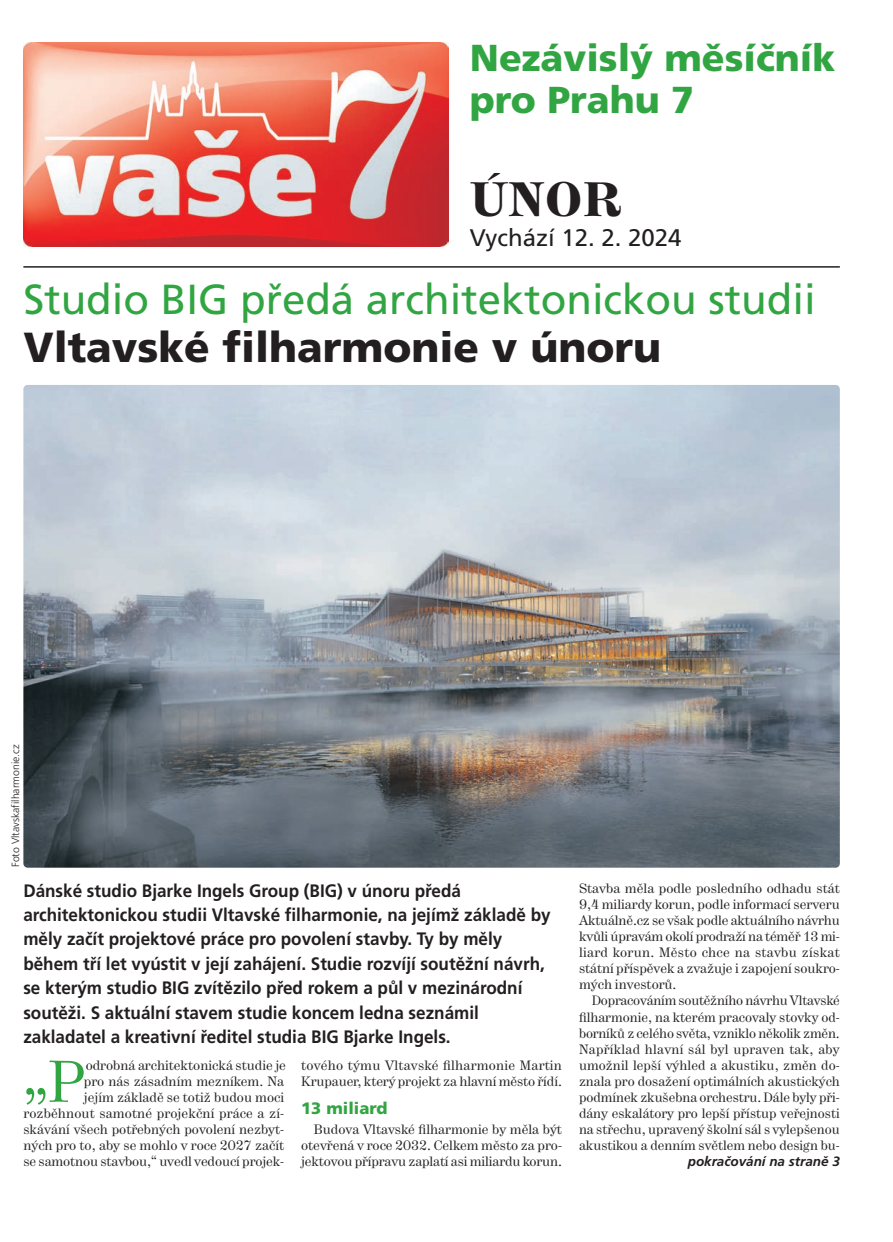
<style>
.page{position:relative;width:893px;height:1242px;background:#fff}
.page>*{position:absolute;margin:0;border:0;box-sizing:border-box;transform-origin:0 0}
.t1{font:58.5px "Hercules";color:#32a543}
.t2{font:500 48px "Hercules";color:#231f20}
.t3{font:42px "Frutiger CE";color:#32a543}
.t4{font:900 42px "Frutiger CE";color:#231f20}
.t5{font:900 37.5px/42px "Frutiger CE";color:#32a543}
.t6{font:24px "Frutiger CE";color:#231f20}
.t7{font:700 18px/24.5px "Frutiger CE";color:#231f20;scale:.95 1}
.t8{font:900 16.5px "Frutiger CE";color:#32a543}
.t9{font:13.5px/16px "Hercules";color:#231f20;text-align:justify}
.t10{font:italic 700 13.5px "Frutiger CE";color:#231f20}
.t11{font:300 10.5px "Frutiger CE";color:#231f20}
</style>
<div class="page">
<img style="left:23px;top:43px;width:426px;height:204px">
<hr style="left:23px;top:266px;width:817px;height:2px;background:#231f20">
<img style="left:23px;top:385px;width:817px;height:482px;border-radius:4px">
<h3 class="t5" style="left:470px;top:39px;width:367px">Nezávislý měsíčník pro Prahu 7</h3>
<h2 class="t2" style="left:470px;top:170px;width:153px">ÚNOR</h2>
<h3 class="t6" style="left:470px;top:227px;width:213px">Vychází 12. 2. 2024</h3>
<h3 class="t3" style="left:23px;top:282px;width:794px">Studio BIG předá architektonickou studii</h3>
<h3 class="t4" style="left:23px;top:330px;width:639px">Vltavské filharmonie v únoru</h3>
<p class="t11" style="left:11px;top:867px;width:124px;rotate:-90deg">Foto Vltavskafilharmonie.cz</p>
<p class="t7" style="left:23px;top:879px;width:556px">Dánské studio Bjarke Ingels Group (BIG) v únoru předá architektonickou studii Vltavské filharmonie, na jejímž základě by měly začít projektové práce pro povolení stavby. Ty by měly během tří let vyústit v její zahájení. Studie rozvíjí soutěžní návrh, se kterým studio BIG zvítězilo před rokem a půl v mezinárodní soutěži. S aktuální stavem studie koncem ledna seznámil zakladatel a kreativní ředitel studia BIG Bjarke Ingels.</p>
<p class="t9" style="left:23px;top:1058px;width:264px;text-align:right">odrobná architektonická studie je<br>pro nás zásadním mezníkem. Na<br>jejím základě se totiž budou moci rozběhnout samotné projekční práce a zí&shy;skávání všech potřebných povolení nezbyt&shy;ných pro to, aby se mohlo v roce 2027 začít se samotnou stavbou,“ uvedl vedoucí projek-</p>
<p class="t9" style="left:301px;top:1058px;width:262px">tového týmu Vltavské filharmonie Martin<br>Krupauer, který projekt za hlavní město řídí.</p>
<h1 class="t1" style="left:23px;top:1057px;width:63px">„P</h1>
<p class="t8" style="left:301px;top:1101px;width:88px">13 miliard</p>
<p class="t9" style="left:301px;top:1122px;width:262px;text-indent:13px">Budova Vltavské filharmonie by měla být otevřená v roce 2032. Celkem město za pro&shy;jektovou přípravu zaplatí asi miliardu korun.</p>
<p class="t9" style="left:579px;top:881px;width:262px">Stavba měla podle posledního odhadu stát 9,4 miliardy korun, podle informací serveru Aktuálně.cz se však podle aktuálního návrhu kvůli úpravám okolí prodraží na téměř 13 mi - liard korun. Město chce na stavbu získat státní příspěvek a zvažuje i zapojení soukro&shy;mých investorů.</p>
<p class="t9" style="left:579px;top:993px;width:262px;text-indent:13px">Dopracováním soutěžního návrhu Vltavské filharmonie, na kterém pracovaly stovky od&shy;borníků z celého světa, vzniklo několik změn.<br>Například hlavní sál byl upraven tak, aby umožnil lepší výhled a akustiku, změn do&shy;znala pro dosažení optimálních akustických podmínek zkušebna orchestru. Dále byly při&shy;dány eskalátory pro lepší přístup veřejnosti na střechu, upravený školní sál s vylepšenou akustikou a denním světlem nebo design bu-</p>
<p class="t10" style="left:688px;top:1155px;width:154px">pokračování na straně 3</p>
</div>
